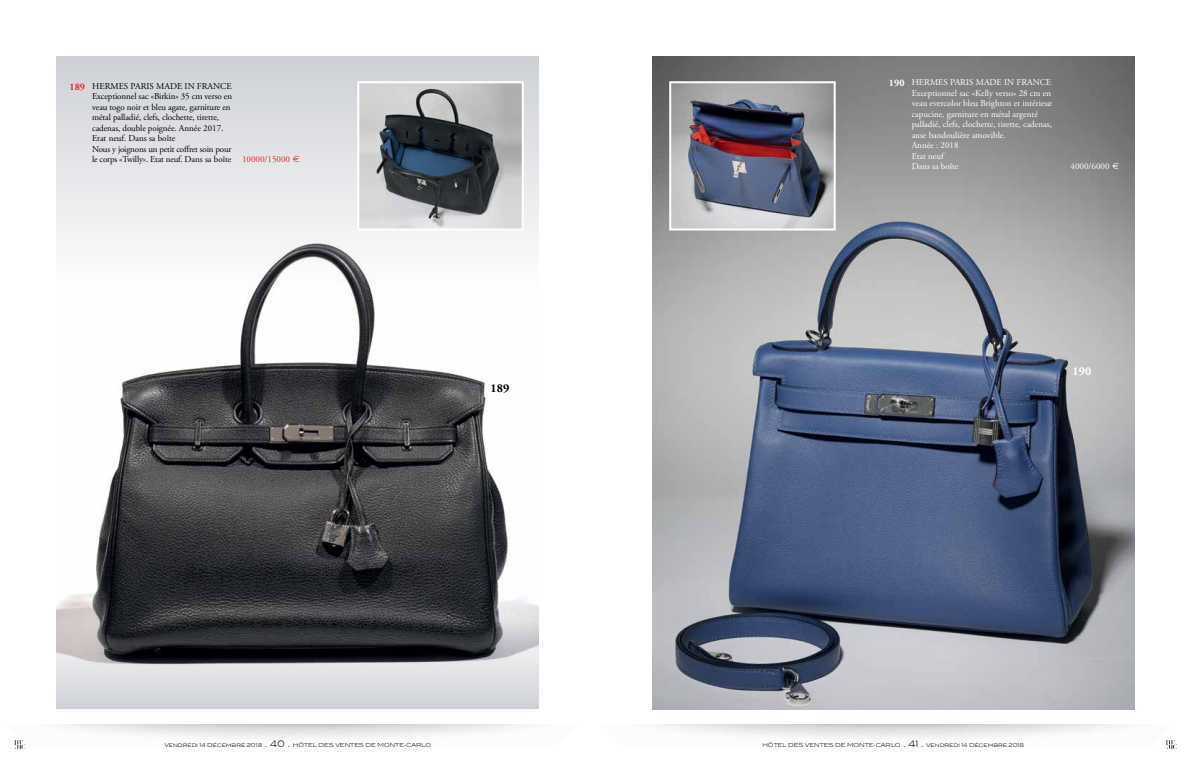
<style>
.page{position:relative;width:1191px;height:766px;background:#fff}
.page>*{position:absolute;margin:0;border:0;box-sizing:border-box;transform-origin:0 0}
.t1{font:700 12px "Adobe Garamond Pro";color:#000}
.t2{font:700 12px "Adobe Garamond Pro";color:#fff}
.t3{font:9px/10.5px "Adobe Garamond Pro";letter-spacing:-.01em;color:#000}
.t4{font:9px/10.5px "Adobe Garamond Pro";color:#fff}
.t5{font:300 5.5px "Blair ITC";color:#000}
.s1{font-weight:700;font-size:10px;color:#d82f28}
.s2{color:#d82f28}
.s3{font-family:"Euro Sans";color:#d82f28}
.s4{font-weight:700;font-size:10px}
.s5{font-family:"Euro Sans"}
.s6{font-size:9px}
</style>
<div class="page">
<svg style="left:1166px;top:740px;width:10px;height:8px"></svg>
<svg style="left:14px;top:740px;width:11px;height:8px"></svg>
<img style="left:57px;top:295px;width:482px;height:323px">
<div style="left:57px;top:57px;width:482px;height:238px;background:linear-gradient(to bottom,#d2d5da,#f4f4f4)"></div>
<img style="left:652px;top:57px;width:482px;height:652px">
<img style="left:672px;top:84px;width:160px;height:143px">
<div style="left:669px;top:81px;width:166px;height:149px;border:2px solid #fff"></div>
<img style="left:360px;top:84px;width:161px;height:143px">
<div style="left:357px;top:81px;width:167px;height:149px;border:2px solid #fff"></div>
<svg style="left:57px;top:618px;width:482px;height:91px;background:#8f9094"></svg>
<p class="t3" style="left:92px;top:81px;width:209px;text-indent:-23px"><span class="s1">189</span> HERMES PARIS MADE IN FRANCE<br>Exceptionnel sac «Birkin» 35 cm verso en<br>veau togo noir et bleu agate, garniture en<br>métal palladié, clefs, clochette, tirette,<br>cadenas, double poignée. Année 2017.<br>Etat neuf. Dans sa boîte<br>Nous y joignons un petit coffret soin pour<br>le corps «Twilly». Etat neuf. Dans sa boîte <span class="s2">10000/15000</span> <span class="s3">E</span></p>
<p class="t4" style="left:911px;top:77px;width:142px;text-indent:-23px"><span class="s4">190</span> HERMES PARIS MADE IN FRANCE<br>Exceptionnel sac «Kelly verso» 28 cm en veau evercolor bleu Brighton et intérieur capucine, garniture en métal argenté palladié, clefs, clochette, tirette, cadenas, anse bandoulière amovible.<br>Année : 2018<br>Etat neuf<br>Dans sa boîte</p>
<p class="t4" style="left:1070px;top:161px;width:50px">4000/6000 <span class="s5">E</span></p>
<h1 class="t1" style="left:490px;top:381px;width:20px">189</h1>
<h1 class="t2" style="left:1072px;top:364px;width:20px">190</h1>
<p class="t5" style="left:164px;top:742px;width:268px">Vendredi 14 Décembre 2018 <span class="s6">. 40 .</span> HÔTEL DES VENTES DE MONTE-CARLO</p>
<p class="t5" style="left:762px;top:742px;width:263px">HÔTEL DES VENTES DE MONTE-CARLO <span class="s6">. 41 .</span> Vendredi 14 Décembre 2018</p>
</div>
